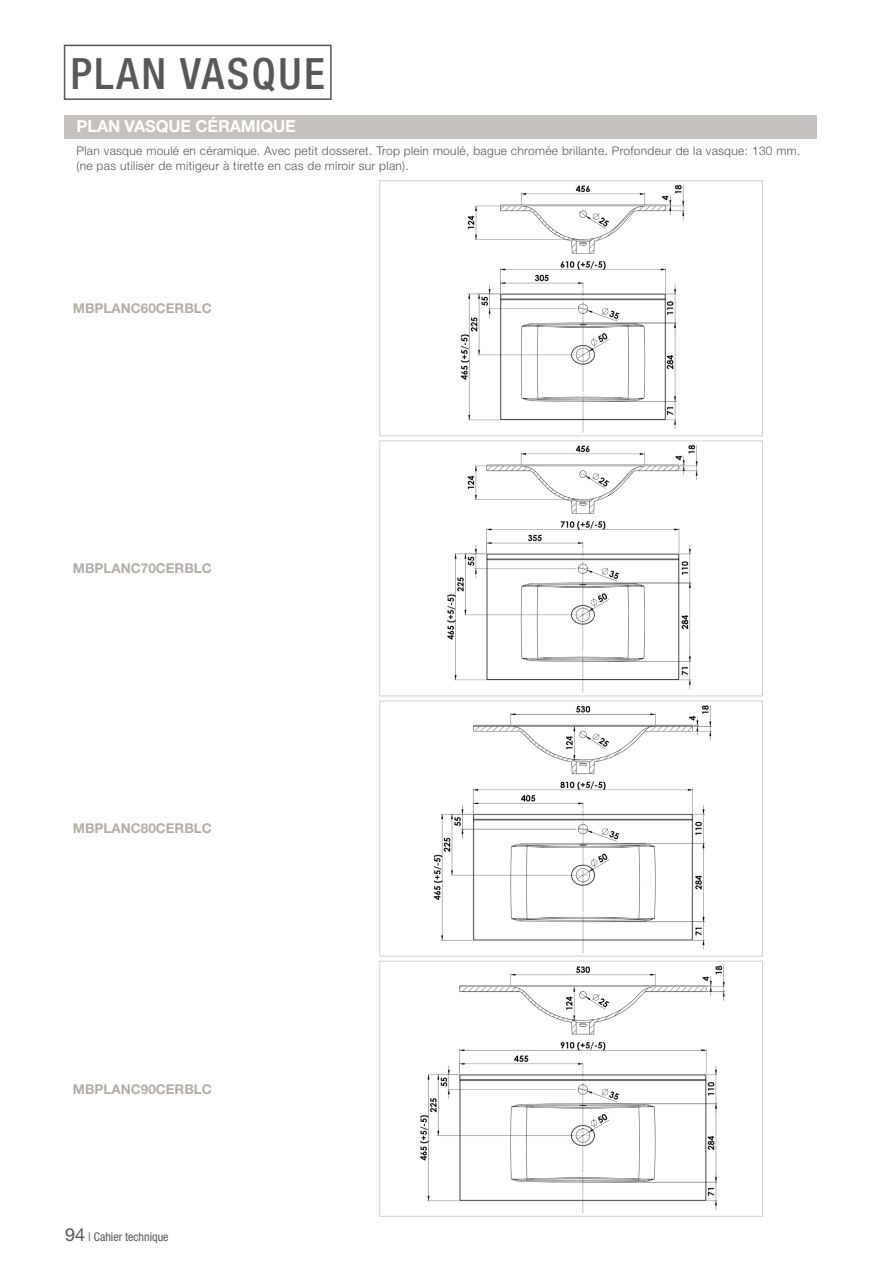
<style>
.page{position:relative;width:893px;height:1263px;background:#fff}
.page>*{position:absolute;margin:0;border:0;box-sizing:border-box;transform-origin:0 0}
.titre_collection{font:500 condensed 43.2px "Helvetica Neue LT Std";letter-spacing:.06em;color:#57585a}
.titre_tableau{font:700 16.5px "Helvetica Neue LT Std";letter-spacing:-.01em;color:#fff}
.ref{font:700 13.5px "Helvetica Neue LT Std";color:#b3ada5}
.intro_tab{font:300 12px/14.4px "Helvetica Neue LT Std";letter-spacing:.025em;color:#57585a}
.t1{font:condensed 12px "Helvetica Neue LT Std";color:#57585a}
.s1{font-stretch:normal;font-size:18px}
</style>
<div class="page">
<div style="left:64px;top:45px;width:268px;height:55px;border:2px solid #57585a"></div>
<div style="left:64px;top:115px;width:752px;height:23px;background:#c6c1bc"></div>
<img style="left:460px;top:184px;width:225px;height:249px">
<div style="left:379px;top:180px;width:384px;height:256px;border:1px solid #d5d1cb"></div>
<img style="left:447px;top:444px;width:251px;height:249px">
<div style="left:379px;top:440px;width:384px;height:256px;border:1px solid #d5d1cb"></div>
<img style="left:433px;top:705px;width:279px;height:248px">
<div style="left:379px;top:701px;width:384px;height:255px;border:1px solid #d5d1cb"></div>
<img style="left:420px;top:965px;width:306px;height:249px">
<div style="left:379px;top:961px;width:384px;height:256px;border:1px solid #d5d1cb"></div>
<p class="titre_collection" style="left:70px;top:48px;width:256px">PLAN VASQUE</p>
<p class="titre_tableau" style="left:77px;top:116px;width:221px">PLAN VASQUE CÉRAMIQUE</p>
<p class="intro_tab" style="left:77px;top:144px;width:725px">Plan vasque moulé en céramique. Avec petit dosseret. Trop plein moulé, bague chromée brillante. Profondeur de la vasque: 130 mm. (ne pas utiliser de mitigeur à tirette en cas de miroir sur plan).</p>
<p class="ref" style="left:73px;top:300px;width:141px">MBPLANC60CERBLC</p>
<p class="ref" style="left:73px;top:560px;width:141px">MBPLANC70CERBLC</p>
<p class="ref" style="left:73px;top:820px;width:141px">MBPLANC80CERBLC</p>
<p class="ref" style="left:73px;top:1080px;width:141px">MBPLANC90CERBLC</p>
<p class="t1" style="left:65px;top:1230px;width:105px"><span class="s1">94</span> | Cahier technique</p>
</div>
